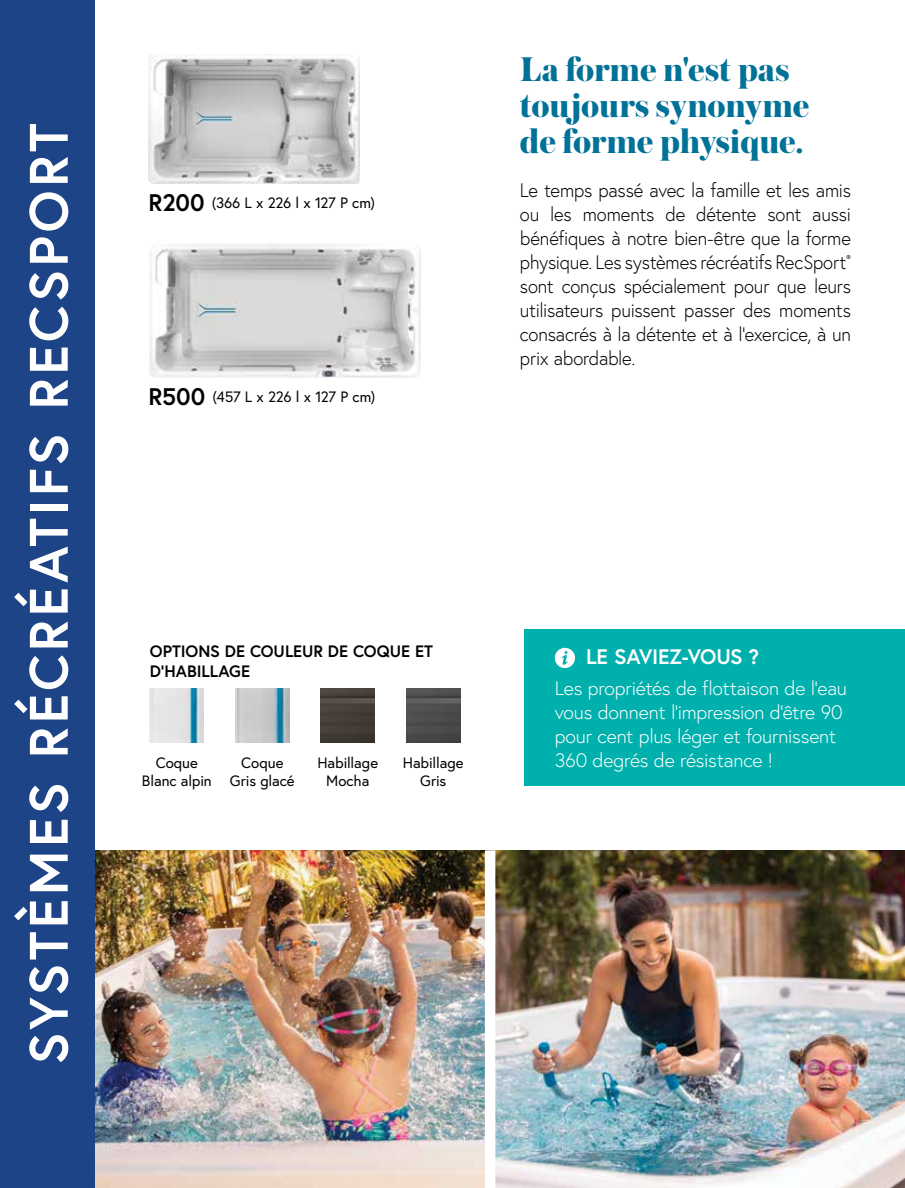
<style>
.page{position:relative;width:905px;height:1188px;background:#fff}
.page>*{position:absolute;margin:0;border:0;box-sizing:border-box;transform-origin:0 0}
.t1{font:700 54px "Europa";letter-spacing:.06em;color:#fff}
.t2{font:800 36px/36px "Austin";letter-spacing:-.005em;color:#007197}
.t3{font:700 21px "Europa";letter-spacing:-.01em;color:#fff}
.t4{font:300 19.5px/24px "Europa";letter-spacing:-.015em;color:#000;text-align:justify;scale:.95 1}
.t5{font:300 19.5px/24px "Europa";letter-spacing:-.01em;color:#fff}
.t6{font:700 16.5px/19.8px "Europa";color:#000}
.t7{font:15px/18px "Europa";letter-spacing:-.005em;color:#000;text-align:center}
.s1{font-weight:700;font-size:24px}
</style>
<div class="page">
<img style="left:94px;top:850px;width:391px;height:338px">
<img style="left:495px;top:850px;width:409px;height:338px">
<img style="left:149px;top:54px;width:210px;height:130px">
<img style="left:149px;top:244px;width:272px;height:134px">
<div style="left:0;top:0;width:94px;height:1188px;background:#1e4488"></div>
<img style="left:150px;top:688px;width:54px;height:54px">
<img style="left:235px;top:688px;width:54px;height:54px">
<img style="left:406px;top:688px;width:54px;height:54px">
<img style="left:321px;top:688px;width:54px;height:54px">
<div style="left:524px;top:629px;width:380px;height:157px;background:#00b0ad"></div>
<svg style="left:554px;top:648px;width:21px;height:20px"></svg>
<h1 class="t1" style="left:14px;top:1065px;width:943px;rotate:-90deg">SYSTÈMES RÉCRÉATIFS RECSPORT</h1>
<p class="t7" style="left:148px;top:194px;width:228px"><span class="s1">R200</span> (366 L x 226 l x 127 P cm)</p>
<p class="t7" style="left:148px;top:388px;width:228px"><span class="s1">R500</span> (457 L x 226 l x 127 P cm)</p>
<h2 class="t2" style="left:520px;top:50px;width:291px">La forme n'est pas toujours synonyme de forme physique.</h2>
<p class="t4" style="left:520px;top:179px;width:350px">Le temps passé avec la famille et les amis ou les moments de détente sont aussi bénéfiques à notre bien-être que la forme physique. Les systèmes récréatifs RecSport<sup>® </sup>sont conçus spécialement pour que leurs utilisateurs puissent passer des moments consacrés à la détente et à l'exercice, à un prix abordable.</p>
<p class="t6" style="left:150px;top:641px;width:284px">OPTIONS DE COULEUR DE COQUE ET<br>D'HABILLAGE</p>
<p class="t3" style="left:586px;top:643px;width:174px">LE SAVIEZ-VOUS ?</p>
<p class="t5" style="left:554px;top:676px;width:294px">Les propriétés de flottaison de l'eau vous donnent l'impression d'être 90 pour cent plus léger et fournissent 360 degrés de résistance !</p>
<p class="t7" style="left:142px;top:754px;width:71px">Coque<br>Blanc alpin</p>
<p class="t7" style="left:317px;top:754px;width:62px">Habillage<br>Mocha</p>
<p class="t7" style="left:230px;top:754px;width:66px">Coque<br>Gris glacé</p>
<p class="t7" style="left:403px;top:754px;width:62px">Habillage<br>Gris</p>
</div>
